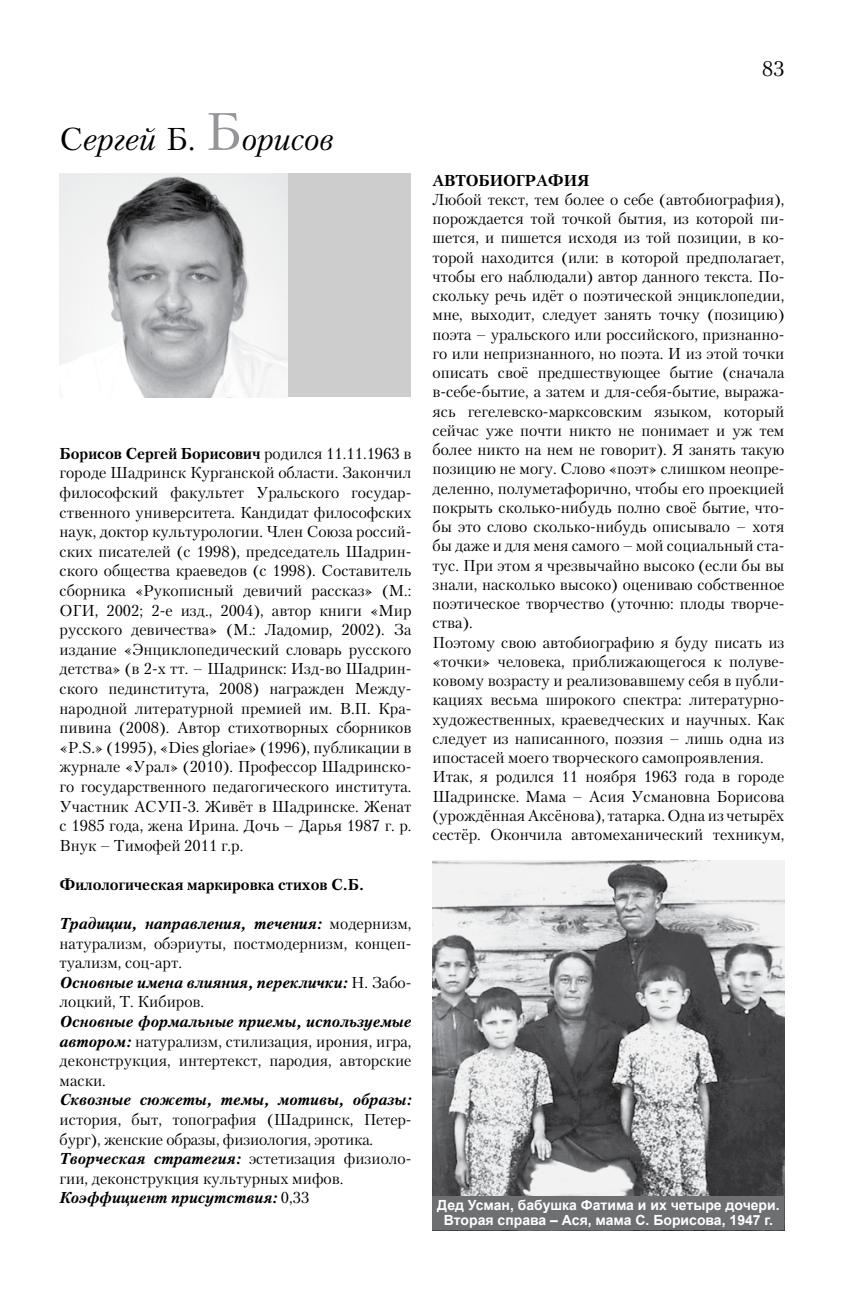
<style>
.page{position:relative;width:844px;height:1290px;background:#fff}
.page>*{position:absolute;margin:0;border:0;box-sizing:border-box;transform-origin:0 0}
.t1{font:italic 31.5px "Petersburg C";color:#000}
.t2{font:21px "Petersburg C";color:#000}
.t3{font:15.75px/19.2px "Petersburg C";color:#000}
.t4{font:700 15.75px "Petersburg C";color:#000}
.t5{font:italic 700 15.75px "Petersburg C";color:#000}
.t6{font:700 14px/15.4px "Arial";color:#fff;text-align:center}
.s1{font-style:normal}
.s2{font-style:normal;font-size:52.5px;color:#939598}
.s3{font-weight:700}
.s4{font-weight:700;font-style:italic}
</style>
<div class="page">
<div style="left:60px;top:174px;width:351px;height:223px;background:#cdcdcd"></div>
<img style="left:60px;top:174px;width:227px;height:223px">
<img style="left:432px;top:860px;width:352px;height:337px">
<div style="left:432px;top:1197px;width:352px;height:33px;background:#6d6f71"></div>
<h1 class="t1" style="left:60px;top:121px;width:275px"><span class="s1">С</span>ергей <span class="s1">Б.</span> <span class="s2">Б</span>орисов</h1>
<p class="t3" style="left:60px;top:443px;width:353px;text-align:justify"><span class="s3">Борисов Сергей Борисович</span> родился 11.11.1963 в городе Шадринск Курганской области. Закончил философский факультет Уральского государ&shy;ственного университета. Кандидат философских наук, доктор культурологии. Член Союза россий&shy;ских писателей (с 1998), председатель Шадрин&shy;ского общества краеведов (с 1998). Составитель сборника «Рукописный девичий рассказ» (М.:<br>ОГИ, 2002; 2-е изд., 2004), автор книги «Мир русского девичества» (М.: Ладомир, 2002). За издание «Энциклопедический словарь русского детства» (в 2-х тт. – Шадринск: Изд-во Шадрин&shy;ского пединститута, 2008) награжден Между&shy;народной литературной премией им. В.П. Кра&shy;пивина (2008). Автор стихотворных сборников «P.S.» (1995), «Dies gloriae» (1996), публикации в журнале «Урал» (2010). Профессор Шадринско&shy;го государственного педагогического института.<br>Участник АСУП-3. Живёт в Шадринске. Женат с 1985 года, жена Ирина. Дочь – Дарья 1987 г. р.<br>Внук – Тимофей 2011 г.р.</p>
<p class="t4" style="left:60px;top:875px;width:306px">Филологическая маркировка стихов С.Б.</p>
<p class="t3" style="left:60px;top:913px;width:353px"><span class="s4">Традиции, направления, течения:</span> модернизм, натурализм, обэриуты, постмодернизм, концеп&shy;туализм, соц-арт.<br><span class="s4">Основные имена влияния, переклички:</span> Н. Забо&shy;лоцкий, Т. Кибиров.</p>
<p class="t3" style="left:60px;top:1011px;width:353px;text-align:justify"><span class="s4">Основные формальные приемы, используемые автором:</span> натурализм, стилизация, ирония, игра, деконструкция, интертекст, пародия, авторские маски.</p>
<p class="t5" style="left:60px;top:1091px;width:353px">Сквозные сюжеты, темы, мотивы, образы:</p>
<p class="t3" style="left:60px;top:1109px;width:353px">история, быт, топография (Шадринск, Петер&shy;бург), женские образы, физиология, эротика.<br><span class="s4">Творческая стратегия:</span> эстетизация физиоло&shy;гии, деконструкция культурных мифов.<br><span class="s4">Коэффициент присутствия:</span> 0,33</p>
<h2 class="t2" style="left:762px;top:56px;width:24px">83</h2>
<p class="t4" style="left:432px;top:171px;width:158px">Автобиография</p>
<p class="t3" style="left:432px;top:190px;width:353px">Любой текст, тем более о себе (автобиография), порождается той точкой бытия, из которой пи&shy;шется, и пишется исходя из той позиции, в ко&shy;торой находится (или: в которой предполагает, чтобы его наблюдали) автор данного текста. По&shy;скольку речь идёт о поэтической энциклопедии, мне, выходит, следует занять точку (позицию) поэта – уральского или российского, признанно&shy;го или непризнанного, но поэта. И из этой точки описать своё предшествующее бытие (сначала в-себе-бытие, а затем и для-себя-бытие, выража&shy;ясь гегелевско-марксовским языком, который сейчас уже почти никто не понимает и уж тем более никто на нем не говорит). Я занять такую позицию не могу. Слово «поэт» слишком неопре&shy;деленно, полуметафорично, чтобы его проекцией покрыть сколько-нибудь полно своё бытие, что&shy;бы это слово сколько-нибудь описывало – хотя бы даже и для меня самого – мой социальный ста&shy;тус. При этом я чрезвычайно высоко (если бы вы знали, насколько высоко) оцениваю собственное поэтическое творчество (уточню: плоды творче&shy;ства).<br>Поэтому свою автобиографию я буду писать из «точки» человека, приближающегося к полуве&shy;ковому возрасту и реализовавшему себя в публи&shy;кациях весьма широкого спектра: литературно&shy;художественных, краеведческих и научных. Как следует из написанного, поэзия – лишь одна из ипостасей моего творческого самопроявления.<br>Итак, я родился 11 ноября 1963 года в городе Шадринске. Мама – Асия Усмановна Борисова (урождённая Аксёнова), татарка. Одна из четырёх сестёр. Окончила автомеханический техникум,</p>
<p class="t6" style="left:437px;top:1197px;width:344px">Дед Усман, бабушка Фатима и их четыре дочери.<br>Вторая справа – Ася, мама С. Борисова, 1947 г.</p>
</div>
